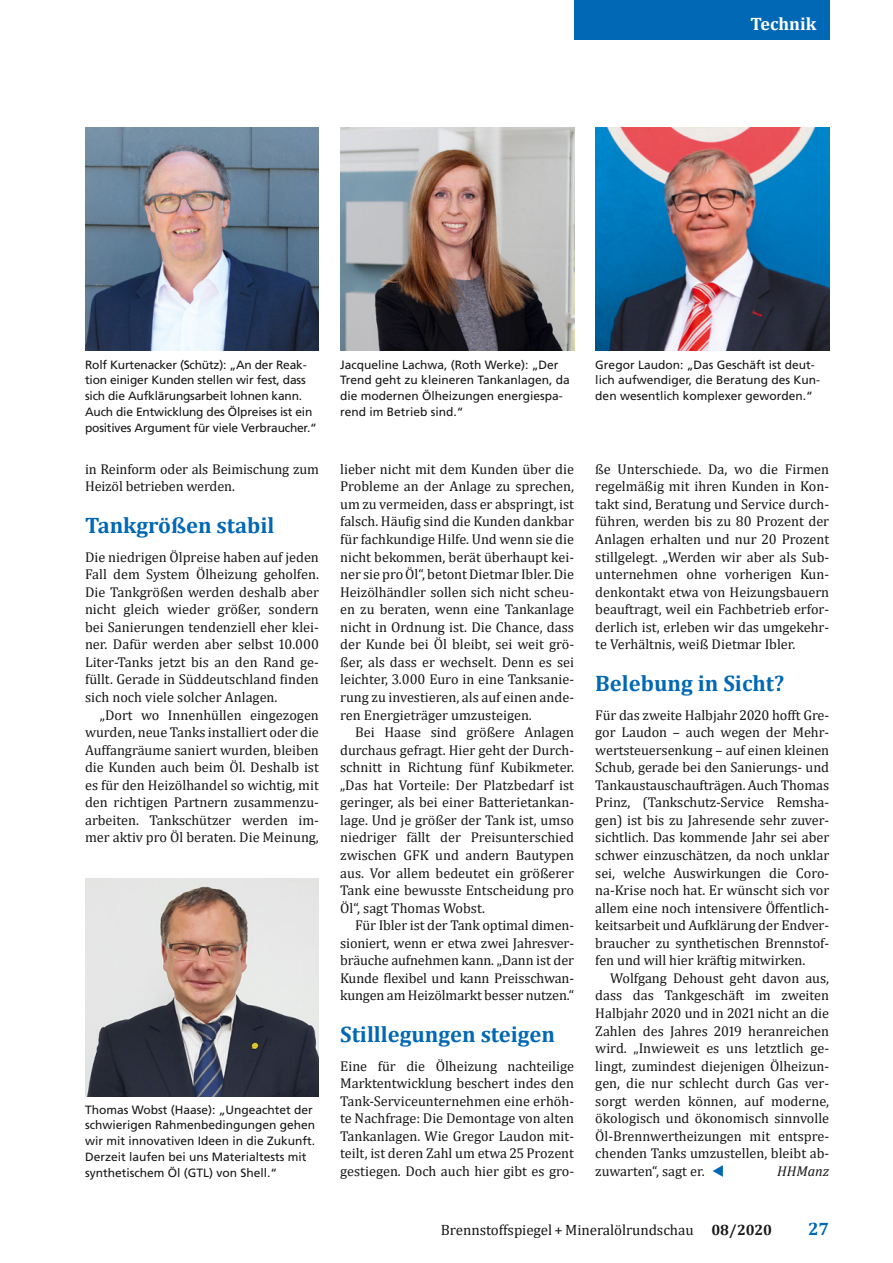
<style>
.page{position:relative;width:893px;height:1263px;background:#fff}
.page>*{position:absolute;margin:0;border:0;box-sizing:border-box;transform-origin:0 0}
.Subheadline_Themense{font:700 22.5px "Cambria";color:#0068b4}
.t1{font:700 18px "Cambria";color:#fff}
.t2{font:700 18px "Cambria";color:#0068b4}
.t3{font:15px "Cambria";letter-spacing:-.005em;color:#181716}
.Grundschrift_Einzug{font:14.25px/17.5px "Cambria";color:#181716;text-align:justify}
.Grundschrift{font:14.25px/17.5px "Cambria";color:#181716;text-align:justify}
.Grundschrift_Einzug-2{font:italic 14.25px "Cambria";color:#181716}
.BU_1__am_Grundlinien{font:12px/15.8px "Frutiger LT Std";color:#181716}
.BU{font:12px/15.8px "Frutiger LT Std";color:#181716}
.s1{color:#0068b4}
.s2{font-weight:700}
</style>
<div class="page">
<div style="left:574px;top:0;width:255px;height:40px;background:#0068b4"></div>
<img style="left:85px;top:128px;width:234px;height:223px">
<img style="left:85px;top:878px;width:234px;height:218px">
<img style="left:340px;top:128px;width:234px;height:222px">
<img style="left:595px;top:128px;width:234px;height:223px">
<p class="t1" style="left:751px;top:11px;width:67px">Technik</p>
<p class="BU_1__am_Grundlinien" style="left:85px;top:356px;width:233px">Rolf Kurtenacker (Schütz): „An der Reak&shy;tion einiger Kunden stellen wir fest, dass sich die Aufklärungsarbeit lohnen kann.<br>Auch die Entwicklung des Ölpreises ist ein positives Argument für viele Verbraucher.“</p>
<p class="Grundschrift" style="left:85px;top:460px;width:235px">in Reinform oder als Beimischung zum<br>Heizöl betrieben werden.</p>
<p class="Subheadline_Themense" style="left:85px;top:510px;width:191px">Tankgrößen stabil</p>
<p class="Grundschrift" style="left:85px;top:548px;width:235px">Die niedrigen Ölpreise haben auf jeden Fall dem System Ölheizung geholfen.<br>Die Tankgrößen werden deshalb aber nicht gleich wieder größer, sondern bei Sanierungen tendenziell eher klei&shy;ner. Dafür werden aber selbst 10.000<br>Liter-Tanks jetzt bis an den Rand ge&shy;füllt. Gerade in Süddeutschland finden sich noch viele solcher Anlagen.</p>
<p class="Grundschrift_Einzug" style="left:85px;top:706px;width:235px;text-indent:15px">„Dort wo Innenhüllen eingezogen wurden, neue Tanks installiert oder die Auffangräume saniert wurden, bleiben die Kunden auch beim Öl. Deshalb ist es für den Heizölhandel so wichtig, mit den richtigen Partnern zusammenzu&shy;arbeiten. Tankschützer werden im&shy;mer aktiv pro Öl beraten. Die Meinung,</p>
<p class="BU" style="left:85px;top:1101px;width:232px">Thomas Wobst (Haase): „Ungeachtet der schwierigen Rahmenbedingungen gehen wir mit innovativen Ideen in die Zukunft.<br>Derzeit laufen bei uns Materialtests mit synthetischem Öl (GTL) von Shell.“</p>
<p class="BU_1__am_Grundlinien" style="left:340px;top:356px;width:231px">Jacqueline Lachwa, (Roth Werke): „Der Trend geht zu kleineren Tankanlagen, da die modernen Ölheizungen energiespa&shy;rend im Betrieb sind.“</p>
<p class="BU_1__am_Grundlinien" style="left:595px;top:356px;width:226px">Gregor Laudon: „Das Geschäft ist deut&shy;lich aufwendiger, die Beratung des Kun&shy;den wesentlich komplexer geworden.“</p>
<p class="Grundschrift_Einzug" style="left:340px;top:460px;width:235px">lieber nicht mit dem Kunden über die Probleme an der Anlage zu sprechen, um zu vermeiden, dass er abspringt, ist falsch. Häufig sind die Kunden dankbar für fachkundige Hilfe. Und wenn sie die nicht bekommen, berät überhaupt kei&shy;ner sie pro Öl“, betont Dietmar Ibler. Die Heizölhändler sollen sich nicht scheu&shy;en zu beraten, wenn eine Tankanlage nicht in Ordnung ist. Die Chance, dass der Kunde bei Öl bleibt, sei weit grö&shy;ßer, als dass er wechselt. Denn es sei leichter, 3.000 Euro in eine Tanksanie&shy;rung zu investieren, als auf einen ande&shy;ren Energieträger umzusteigen.</p>
<p class="Grundschrift_Einzug" style="left:340px;top:723px;width:235px;text-indent:15px">Bei Haase sind größere Anlagen durchaus gefragt. Hier geht der Durch&shy;schnitt in Richtung fünf Kubikmeter. „Das hat Vorteile: Der Platzbedarf ist geringer, als bei einer Batterietankan&shy;lage. Und je größer der Tank ist, umso niedriger fällt der Preisunterschied zwischen GFK und andern Bautypen aus. Vor allem bedeutet ein größerer Tank eine bewusste Entscheidung pro Öl“, sagt Thomas Wobst.</p>
<p class="Grundschrift_Einzug" style="left:340px;top:916px;width:235px;text-indent:15px">Für Ibler ist der Tank optimal dimen&shy;sioniert, wenn er etwa zwei Jahresver&shy;bräuche aufnehmen kann. „Dann ist der Kunde flexibel und kann Preisschwan&shy;kungen am Heizölmarkt besser nutzen.“</p>
<p class="Subheadline_Themense" style="left:340px;top:1019px;width:216px">Stilllegungen steigen</p>
<p class="Grundschrift" style="left:340px;top:1057px;width:235px">Eine für die Ölheizung nachteilige Marktentwicklung beschert indes den Tank-Serviceunternehmen eine erhöh&shy;te Nachfrage: Die Demontage von alten Tankanlagen. Wie Gregor Laudon mit&shy;teilt, ist deren Zahl um etwa 25 Prozent gestiegen. Doch auch hier gibt es gro-</p>
<p class="Grundschrift" style="left:595px;top:460px;width:235px">ße Unterschiede. Da, wo die Firmen regelmäßig mit ihren Kunden in Kon&shy;takt sind, Beratung und Service durch&shy;führen, werden bis zu 80 Prozent der Anlagen erhalten und nur 20 Prozent stillgelegt. „Werden wir aber als Sub&shy;unternehmen ohne vorherigen Kun&shy;denkontakt etwa von Heizungsbauern beauftragt, weil ein Fachbetrieb erfor&shy;derlich ist, erleben wir das umgekehr&shy;te Verhältnis, weiß Dietmar Ibler.</p>
<p class="Subheadline_Themense" style="left:595px;top:668px;width:191px">Belebung in Sicht?</p>
<p class="Grundschrift" style="left:595px;top:706px;width:235px">Für das zweite Halbjahr 2020 hofft Gre&shy;gor Laudon – auch wegen der Mehr&shy;wertsteuersenkung – auf einen kleinen Schub, gerade bei den Sanierungs- und Tankaustauschaufträgen. Auch Thomas Prinz, (Tankschutz-Service Remsha&shy;gen) ist bis zu Jahresende sehr zuver&shy;sichtlich. Das kommende Jahr sei aber schwer einzuschätzen, da noch unklar sei, welche Auswirkungen die Coro&shy;na-Krise noch hat. Er wünscht sich vor allem eine noch intensivere Öffentlich&shy;keitsarbeit und Aufklärung der Endver&shy;braucher zu synthetischen Brennstof&shy;fen und will hier kräftig mitwirken.</p>
<p class="Grundschrift_Einzug" style="left:595px;top:969px;width:235px;text-indent:15px">Wolfgang Dehoust geht davon aus, dass das Tankgeschäft im zweiten Halbjahr 2020 und in 2021 nicht an die Zahlen des Jahres 2019 heranreichen wird. „Inwieweit es uns letztlich ge&shy;lingt, zumindest diejenigen Ölheizun&shy;gen, die nur schlecht durch Gas ver&shy;sorgt werden können, auf moderne, ökologisch und ökonomisch sinnvolle Öl-Brennwertheizungen mit entspre&shy;chenden Tanks umzustellen, bleibt ab&shy;zuwarten“, sagt er. <span class="s1">▼</span></p>
<p class="Grundschrift_Einzug-2" style="left:777px;top:1161px;width:53px">HHManz</p>
<p class="t3" style="left:441px;top:1221px;width:333px">Brennstoffspiegel + Mineralölrundschau <span class="s2">08/ 2020</span></p>
<p class="t2" style="left:808px;top:1216px;width:23px">27</p>
</div>
